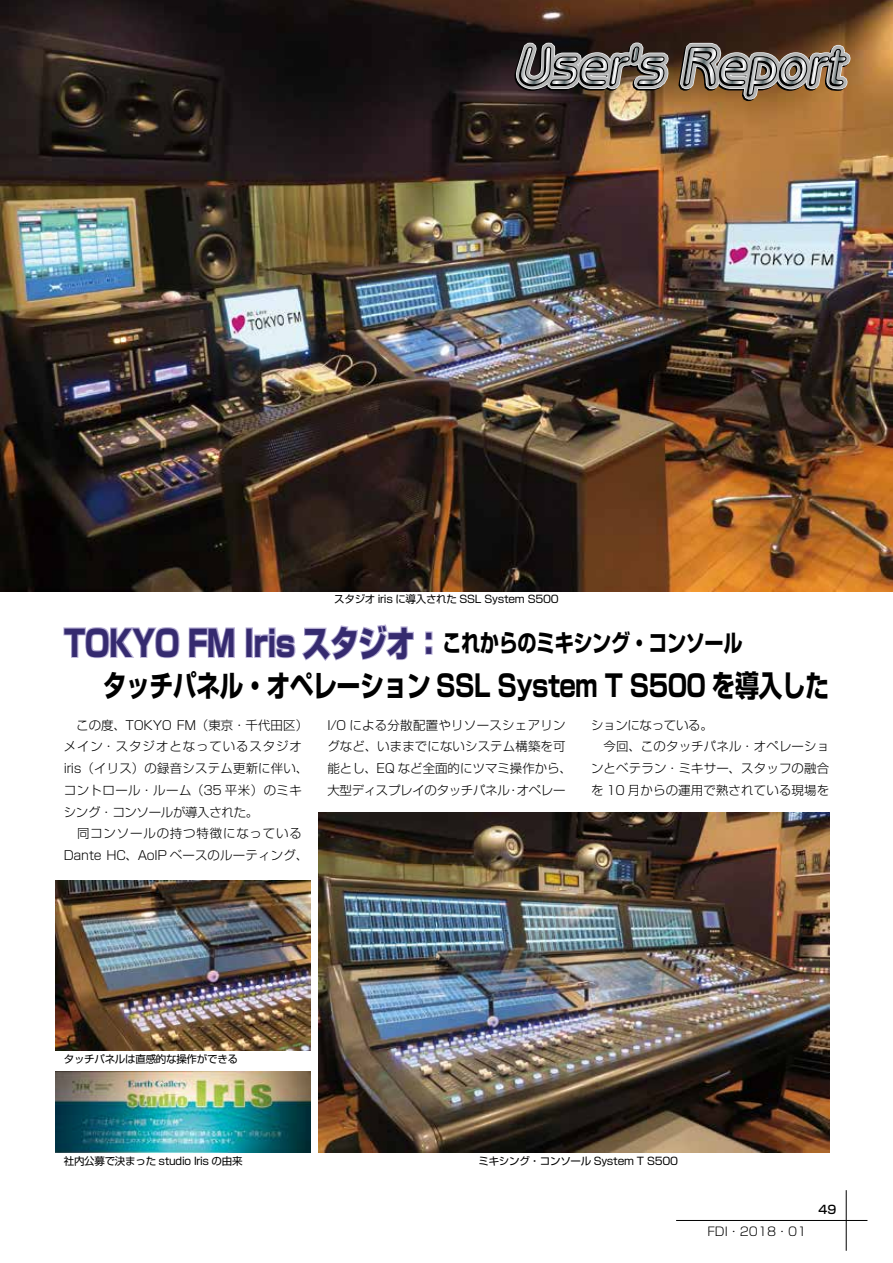
<style>
.page{position:relative;width:893px;height:1263px;background:#fff}
.page>*{position:absolute;margin:0;border:0;box-sizing:border-box;transform-origin:0 0}
.t1{font:800 36px "Shin Go Pro";letter-spacing:-.025em;color:#352a6f;scale:.8 1}
.t2{font:700 30px "Shin Go Pro";letter-spacing:-.025em;color:#000;scale:.8 1}
.t3{font:300 12.45px/21.8px "Shin Go Pro";letter-spacing:.01em;color:#000}
.t4{font:300 12px "Shin Go Pro";color:#000}
.t5{font:500 11.7px "Shin Go Pro";color:#000}
.t6{font:10.5px "Shin Go Pro";letter-spacing:-.025em;color:#000}
.s1{font-weight:700;font-size:24px;color:#000}
</style>
<div class="page">
<hr style="left:676px;top:1220px;width:191px;height:1px;background:#000">
<hr style="left:846px;top:1190px;width:1px;height:61px;background:#000">
<img style="left:0;top:0;width:893px;height:591px">
<svg style="left:514px;top:43px;width:336px;height:58px"></svg>
<svg style="left:63px;top:627px;width:117px;height:32px"></svg>
<svg style="left:188px;top:627px;width:47px;height:31px"></svg>
<div style="left:246px;top:627px;width:7px;height:31px;border:2px solid #bbb3d8"></div>
<svg style="left:254px;top:624px;width:160px;height:37px"></svg>
<svg style="left:425px;top:631px;width:8px;height:24px"></svg>
<img style="left:319px;top:812px;width:510px;height:340px">
<img style="left:55px;top:1072px;width:255px;height:80px">
<img style="left:55px;top:880px;width:255px;height:170px">
<p class="t6" style="left:334px;top:591px;width:226px">スタジオ iris に導入された SSL System S500</p>
<h1 class="t1" style="left:64px;top:614px;width:850px">TOKYO FM Iris スタジオ：<span class="s1">これからのミキシング・コンソール</span></h1>
<h2 class="t2" style="left:103px;top:661px;width:910px">タッチパネル・オペレーション SSL System T S500 を導入した</h2>
<p class="t3" style="left:64px;top:712px;width:246px">　この度、TOKYO FM（東京・千代田区）メイン・スタジオとなっているスタジオiris（イリス）の録音システム更新に伴い、コントロール・ルーム（35 平米）のミキシング・コンソールが導入された。<br>　同コンソールの持つ特徴になっている<br>Dante HC、AoIP ベースのルーティング、</p>
<p class="t3" style="left:327px;top:712px;width:246px">I/O による分散配置やリソースシェアリングなど、いままでにないシステム構築を可能とし、EQ など全面的にツマミ操作から、大型ディスプレイのタッチパネル・オペレー</p>
<p class="t3" style="left:591px;top:712px;width:240px">ションになっている。<br>　今回、このタッチパネル・オペレーションとベテラン・ミキサー、スタッフの融合を 10 月からの運用で熟されている現場を</p>
<p class="t6" style="left:64px;top:1050px;width:176px">タッチパネルは直感的な操作ができる</p>
<p class="t6" style="left:64px;top:1152px;width:180px">社内公募で決まった studio Iris の由来</p>
<p class="t6" style="left:478px;top:1152px;width:201px">ミキシング・コンソール System T S500</p>
<p class="t4" style="left:707px;top:1221px;width:101px">FDI・2018・01</p>
<p class="t5" style="left:818px;top:1200px;width:19px">49</p>
</div>
